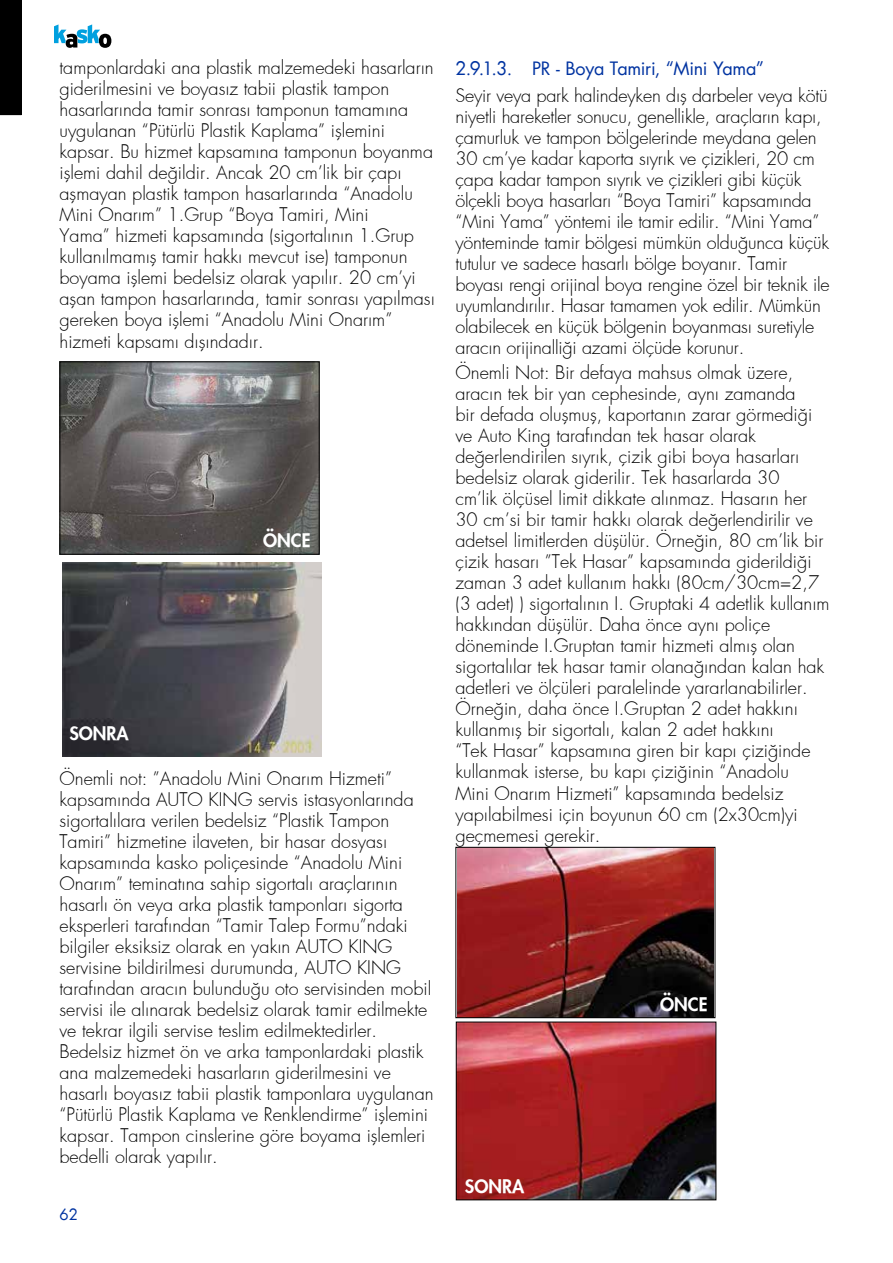
<style>
.page{position:relative;width:893px;height:1263px;background:#fff}
.page>*{position:absolute;margin:0;border:0;box-sizing:border-box;transform-origin:0 0}
.t1{font:300 18px/21px "Futura";color:#000}
.t2{font:18px "Futura";letter-spacing:-.02em;color:#0033a1}
.t3{font:800 18px "Futura";color:#fff}
.t4{font:15px "Futura";color:#0033a1}
</style>
<div class="page">
<svg style="left:54px;top:24px;width:57px;height:24px"></svg>
<img style="left:62px;top:363px;width:256px;height:190px">
<div style="left:60px;top:361px;width:260px;height:194px;border:1px solid #000"></div>
<img style="left:457px;top:849px;width:256px;height:167px">
<div style="left:455px;top:847px;width:260px;height:171px;border:1px solid #000"></div>
<img style="left:458px;top:1024px;width:256px;height:174px">
<div style="left:456px;top:1022px;width:260px;height:178px;border:1px solid #000"></div>
<img style="left:63px;top:563px;width:258px;height:194px">
<div style="left:0;top:0;width:21px;height:115px;background:#000"></div>
<p class="t1" style="left:60px;top:58px;width:377px">tamponlardaki ana plastik malzemedeki hasarların giderilmesini ve boyasız tabii plastik tampon hasarlarında tamir sonrası tamponun tamamına uygulanan “Pütürlü Plastik Kaplama” işlemini kapsar. Bu hizmet kapsamına tamponun boyanma işlemi dahil değildir. Ancak 20 cm’lik bir çapı aşmayan plastik tampon hasarlarında “Anadolu Mini Onarım” 1.Grup “Boya Tamiri, Mini<br>Yama” hizmeti kapsamında (sigortalının 1.Grup kullanılmamış tamir hakkı mevcut ise) tamponun boyama işlemi bedelsiz olarak yapılır. 20 cm’yi aşan tampon hasarlarında, tamir sonrası yapılması gereken boya işlemi “Anadolu Mini Onarım” hizmeti kapsamı dışındadır.</p>
<p class="t3" style="left:69px;top:722px;width:61px">SONRA</p>
<p class="t3" style="left:263px;top:528px;width:49px">ÖNCE</p>
<p class="t1" style="left:60px;top:768px;width:376px">Önemli not: ”Anadolu Mini Onarım Hizmeti” kapsamında AUTO KING servis istasyonlarında sigortalılara verilen bedelsiz “Plastik Tampon Tamiri” hizmetine ilaveten, bir hasar dosyası kapsamında kasko poliçesinde “Anadolu Mini Onarım” teminatına sahip sigortalı araçlarının hasarlı ön veya arka plastik tamponları sigorta eksperleri tarafından “Tamir Talep Formu”ndaki bilgiler eksiksiz olarak en yakın AUTO KING servisine bildirilmesi durumunda, AUTO KING tarafından aracın bulunduğu oto servisinden mobil servisi ile alınarak bedelsiz olarak tamir edilmekte ve tekrar ilgili servise teslim edilmektedirler.<br>Bedelsiz hizmet ön ve arka tamponlardaki plastik ana malzemedeki hasarların giderilmesini ve hasarlı boyasız tabii plastik tamponlara uygulanan “Pütürlü Plastik Kaplama ve Renklendirme” işlemini kapsar. Tampon cinslerine göre boyama işlemleri bedelli olarak yapılır.</p>
<p class="t4" style="left:60px;top:1204px;width:20px">62</p>
<p class="t2" style="left:455px;top:56px;width:310px">2.9.1.3. PR - Boya Tamiri, “Mini Yama”</p>
<p class="t1" style="left:455px;top:85px;width:376px">Seyir veya park halindeyken dış darbeler veya kötü niyetli hareketler sonucu, genellikle, araçların kapı, çamurluk ve tampon bölgelerinde meydana gelen 30 cm’ye kadar kaporta sıyrık ve çizikleri, 20 cm çapa kadar tampon sıyrık ve çizikleri gibi küçük ölçekli boya hasarları “Boya Tamiri” kapsamında “Mini Yama” yöntemi ile tamir edilir. “Mini Yama” yönteminde tamir bölgesi mümkün olduğunca küçük tutulur ve sadece hasarlı bölge boyanır. Tamir boyası rengi orijinal boya rengine özel bir teknik ile uyumlandırılır. Hasar tamamen yok edilir. Mümkün olabilecek en küçük bölgenin boyanması suretiyle aracın orijinalliği azami ölçüde korunur.</p>
<p class="t1" style="left:455px;top:362px;width:376px">Önemli Not: Bir defaya mahsus olmak üzere, aracın tek bir yan cephesinde, aynı zamanda<br>bir defada oluşmuş, kaportanın zarar görmediği ve Auto King tarafından tek hasar olarak değerlendirilen sıyrık, çizik gibi boya hasarları bedelsiz olarak giderilir. Tek hasarlarda 30<br>cm’lik ölçüsel limit dikkate alınmaz. Hasarın her 30 cm’si bir tamir hakkı olarak değerlendirilir ve adetsel limitlerden düşülür. Örneğin, 80 cm’lik bir çizik hasarı ”Tek Hasar” kapsamında giderildiği zaman 3 adet kullanım hakkı (80cm/30cm=2,7 (3 adet) ) sigortalının I. Gruptaki 4 adetlik kullanım hakkından düşülür. Daha önce aynı poliçe döneminde I.Gruptan tamir hizmeti almış olan sigortalılar tek hasar tamir olanağından kalan hak adetleri ve ölçüleri paralelinde yararlanabilirler.<br>Örneğin, daha önce I.Gruptan 2 adet hakkını kullanmış bir sigortalı, kalan 2 adet hakkını<br>“Tek Hasar” kapsamına giren bir kapı çiziğinde kullanmak isterse, bu kapı çiziğinin “Anadolu<br>Mini Onarım Hizmeti” kapsamında bedelsiz yapılabilmesi için boyunun 60 cm (2x30cm)yi geçmemesi gerekir.</p>
<p class="t3" style="left:465px;top:1174px;width:61px">SONRA</p>
<p class="t3" style="left:660px;top:993px;width:49px">ÖNCE</p>
</div>
